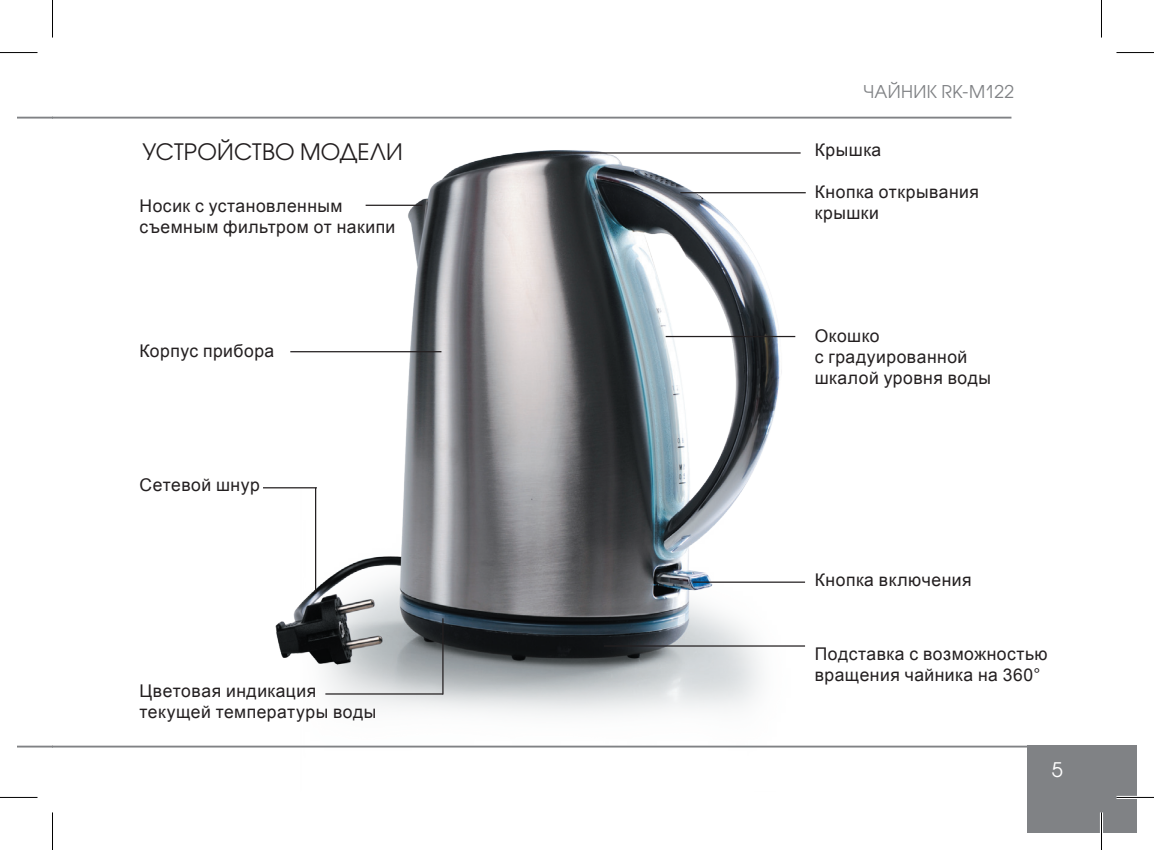
<style>
.page{position:relative;width:1154px;height:850px;background:#fff}
.page>*{position:absolute;margin:0;border:0;box-sizing:border-box;transform-origin:0 0}
.t1{font:22.5px "Avant Garde Gothic C";color:#231f20}
.t2{font:20px "Avant Garde Gothic C";color:#fff}
.t3{font:17.5px/21px "Arial";letter-spacing:.03em;color:#231f20}
.t4{font:17.5px "Avant Garde Gothic C";letter-spacing:.02em;color:#808285}
</style>
<div class="page">
<hr style="left:17px;top:117px;width:35px;height:1px;background:#808285">
<hr style="left:17px;top:745px;width:35px;height:2px;background:#808285">
<div style="left:1027px;top:745px;width:110px;height:87px;background:#808285"></div>
<hr style="left:52px;top:117px;width:959px;height:1px;background:#808285">
<hr style="left:52px;top:745px;width:1010px;height:2px;background:#808285">
<img style="left:224px;top:150px;width:629px;height:598px">
<hr style="left:680px;top:192px;width:126px;height:1px;background:#231f20">
<hr style="left:539px;top:152px;width:262px;height:1px;background:#231f20">
<hr style="left:290px;top:351px;width:151px;height:1px;background:#231f20">
<hr style="left:666px;top:336px;width:129px;height:1px;background:#231f20">
<hr style="left:693px;top:581px;width:112px;height:1px;background:#231f20">
<hr style="left:604px;top:645px;width:201px;height:1px;background:#231f20">
<hr style="left:366px;top:204px;width:56px;height:2px;background:#231f20">
<hr style="left:263px;top:487px;width:54px;height:1px;background:#231f20">
<hr style="left:315px;top:487px;width:1px;height:105px;background:#231f20">
<hr style="left:325px;top:693px;width:118px;height:1px;background:#231f20">
<hr style="left:442px;top:618px;width:1px;height:76px;background:#231f20">
<hr style="left:1116px;top:795px;width:38px;height:3px;background:#fff">
<hr style="left:1100px;top:812px;width:3px;height:37px;background:#fff">
<hr style="left:0;top:52px;width:38px;height:1px;background:#000">
<hr style="left:1116px;top:52px;width:38px;height:1px;background:#000">
<hr style="left:0;top:796px;width:38px;height:1px;background:#000">
<hr style="left:1116px;top:796px;width:38px;height:1px;background:#000">
<hr style="left:52px;top:0;width:1px;height:38px;background:#000">
<hr style="left:52px;top:812px;width:1px;height:37px;background:#000">
<hr style="left:1101px;top:0;width:1px;height:38px;background:#000">
<hr style="left:1101px;top:812px;width:1px;height:37px;background:#000">
<p class="t4" style="left:863px;top:81px;width:152px">Чайник RK-M122</p>
<p class="t1" style="left:142px;top:139px;width:72px">УСТРОЙСТВО</p>
<p class="t1" style="left:300px;top:139px;width:18px">МОДЕЛИ</p>
<p class="t3" style="left:815px;top:140px;width:68px">Крышка</p>
<p class="t3" style="left:140px;top:195px;width:257px">Носик с установленным съемным фильтром от накипи</p>
<p class="t3" style="left:815px;top:181px;width:166px">Кнопка открывания крышки</p>
<p class="t3" style="left:140px;top:340px;width:136px">Корпус прибора</p>
<p class="t3" style="left:140px;top:474px;width:122px">Сетевой шнур</p>
<p class="t3" style="left:140px;top:680px;width:238px">Цветовая индикация текущей температуры воды</p>
<p class="t3" style="left:815px;top:325px;width:178px">Окошко<br>с градуированной шкалой уровня воды</p>
<p class="t3" style="left:815px;top:569px;width:158px">Кнопка включения</p>
<p class="t3" style="left:815px;top:643px;width:234px">Подставка с возможностью вращения чайника на 360°</p>
<p class="t2" style="left:1052px;top:758px;width:13px">5</p>
</div>
